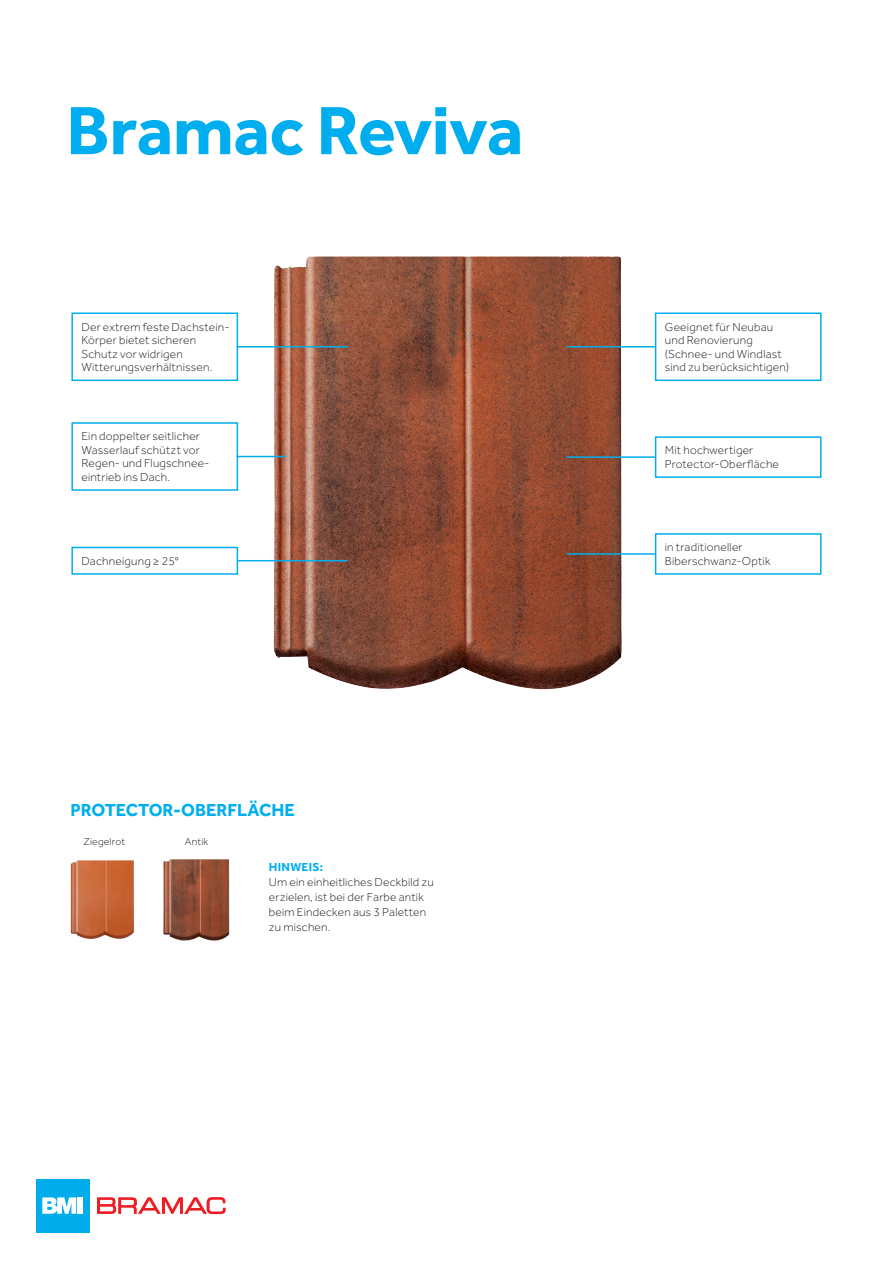
<style>
.page{position:relative;width:893px;height:1263px;background:#fff}
.page>*{position:absolute;margin:0;border:0;box-sizing:border-box;transform-origin:0 0}
.Heading_Effra_bold_4{font:700 70.5px "Effra";letter-spacing:-.005em;color:#00aeef}
.t1{font:700 18px "Effra";color:#00aeef}
.t2{font:300 12px/13.5px "Effra";letter-spacing:.015em;color:#231f20}
.t3{font:700 12px "Effra";letter-spacing:.025em;color:#00aeef}
._06_Bildtext_Copy{font:300 10.5px "Effra";letter-spacing:.015em;color:#231f20}
</style>
<div class="page">
<img style="left:252px;top:256px;width:396px;height:434px">
<div style="left:71px;top:422px;width:167px;height:69px;border:2px solid #00aeef"></div>
<hr style="left:237px;top:456px;width:49px;height:1px;background:#00aeef">
<div style="left:71px;top:547px;width:167px;height:28px;border:2px solid #00aeef"></div>
<hr style="left:238px;top:560px;width:110px;height:1px;background:#00aeef">
<div style="left:655px;top:312px;width:166px;height:69px;border:2px solid #00aeef"></div>
<hr style="left:566px;top:346px;width:89px;height:1px;background:#00aeef">
<div style="left:655px;top:533px;width:166px;height:42px;border:2px solid #00aeef"></div>
<hr style="left:566px;top:553px;width:89px;height:2px;background:#00aeef">
<div style="left:655px;top:436px;width:166px;height:42px;border:2px solid #00aeef"></div>
<hr style="left:566px;top:456px;width:89px;height:2px;background:#00aeef">
<img style="left:163px;top:859px;width:67px;height:82px">
<img style="left:70px;top:860px;width:65px;height:80px">
<svg style="left:97px;top:1197px;width:129px;height:17px"></svg>
<div style="left:36px;top:1179px;width:53px;height:53px;background:#00adea"></div>
<svg style="left:42px;top:1197px;width:34px;height:17px"></svg>
<div style="left:78px;top:1197px;width:5px;height:17px;background:#fff"></div>
<hr style="left:237px;top:346px;width:111px;height:1px;background:#00aeef">
<div style="left:71px;top:312px;width:167px;height:69px;border:2px solid #00aeef"></div>
<p class="Heading_Effra_bold_4" style="left:66px;top:88px;width:459px">Bramac Reviva</p>
<p class="t2" style="left:81px;top:320px;width:150px">Der extrem feste Dachstein-</p>
<p class="t2" style="left:81px;top:333px;width:132px">Körper bietet sicheren<br>Schutz vor widrigen<br>Witterungsverhältnissen.</p>
<p class="t2" style="left:81px;top:429px;width:120px">Ein doppelter seitlicher</p>
<p class="t2" style="left:81px;top:443px;width:120px">Wasserlauf schützt vor</p>
<p class="t2" style="left:81px;top:456px;width:130px">Regen- und Flugschnee&shy;eintrieb ins Dach.</p>
<p class="t2" style="left:81px;top:554px;width:99px">Dachneigung ≥ 25°</p>
<p class="t1" style="left:70px;top:799px;width:226px">PROTECTOR-OBERFLÄCHE</p>
<p class="_06_Bildtext_Copy" style="left:84px;top:835px;width:43px">Ziegelrot</p>
<p class="_06_Bildtext_Copy" style="left:185px;top:835px;width:25px">Antik</p>
<p class="t3" style="left:269px;top:859px;width:56px">HINWEIS:</p>
<p class="t2" style="left:269px;top:874px;width:166px;line-height:15px">Um ein einheitliches Deckbild zu erzielen, ist bei der Farbe antik</p>
<p class="t2" style="left:269px;top:904px;width:159px;line-height:15px">beim Eindecken aus 3 Paletten zu mischen.</p>
<p class="t2" style="left:665px;top:320px;width:126px">Geeignet für Neubau und Renovierung (Schnee- und Windlast sind zu berücksichtigen)</p>
<p class="t2" style="left:665px;top:444px;width:116px">Mit hochwertiger<br>Protector-Oberfläche</p>
<p class="t2" style="left:665px;top:540px;width:107px">in traditioneller<br>Biberschwanz-Optik</p>
</div>
